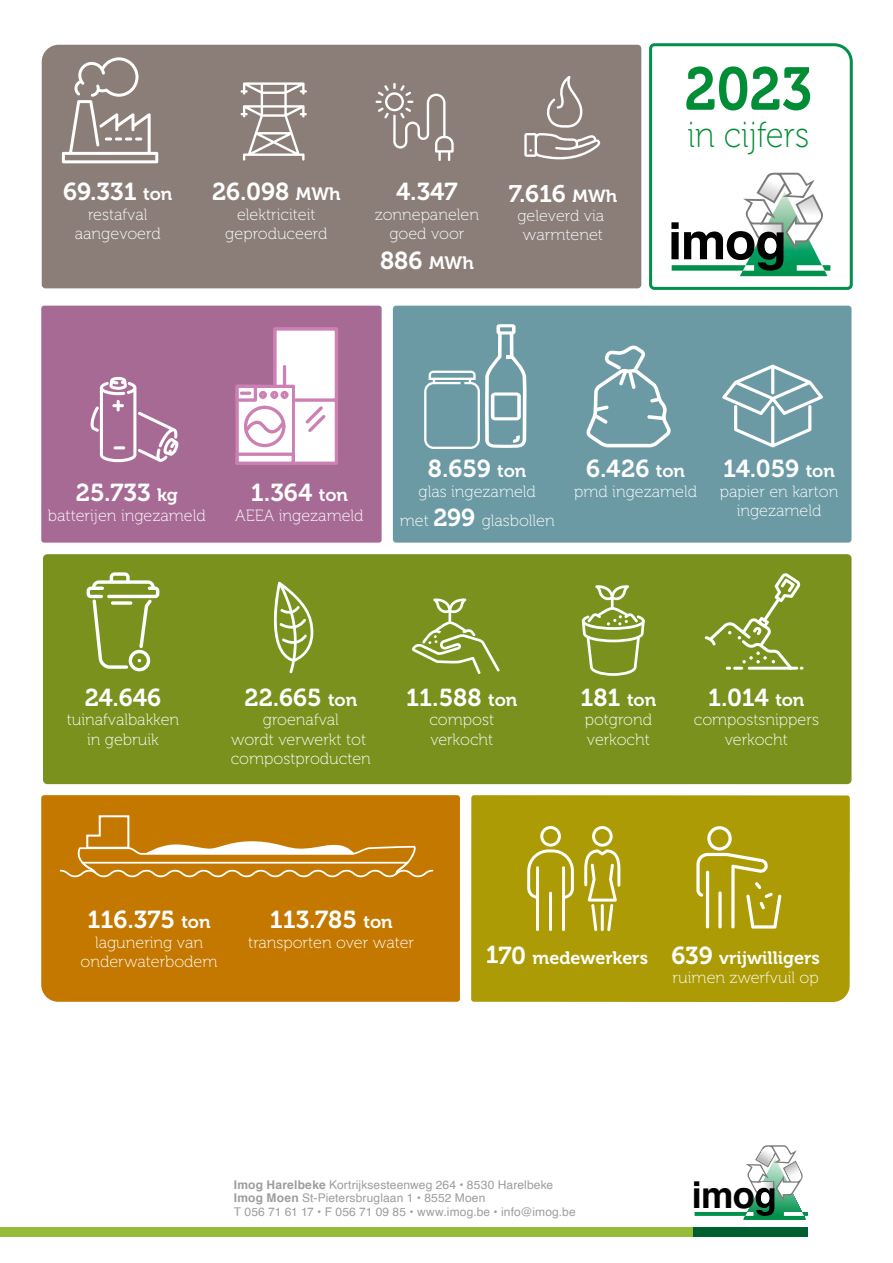
<style>
.page{position:relative;width:893px;height:1263px;background:#fff}
.page>*{position:absolute;margin:0;border:0;box-sizing:border-box;transform-origin:0 0}
.t1{font:60px "Museo 700";color:#008d36;scale:.92 1}
.t2{font:700 36.75px "Helvetica";color:#000}
.t3{font:36px "Museo 100";color:#008d36;scale:.92 1}
.t4{font:24.45px "Museo 700";color:#fff}
.t5{font:23.85px "Museo 700";color:#fff}
.t6{font:17.85px "Museo 700";color:#fff}
.t7{font:16.35px/19.5px "Museo 100";color:#fff;text-align:center}
.t8{font:15.9px/19px "Museo 100";color:#fff;text-align:center}
.t9{font:12px/13.5px "Helvetica";letter-spacing:.01em;color:#9d9d9c}
.s1{font-size:17.85px}
.s2{font-size:17.55px}
.s3{font-family:"Museo 700";font-size:24.45px}
.s4{font-size:24.45px}
.s5{font-weight:700}
</style>
<div class="page">
<svg style="left:695px;top:1145px;width:113px;height:75px"></svg>
<div style="left:0;top:1227px;width:807px;height:9px;background:#96bc37"></div>
<div style="left:693px;top:1227px;width:115px;height:9px;background:#005f2f"></div>
<div style="left:42px;top:45px;width:599px;height:243px;background:#8b7e79"></div>
<svg style="left:649px;top:43px;width:204px;height:247px"></svg>
<div style="left:43px;top:554px;width:808px;height:230px;background:#7a911d;border-radius:4px"></div>
<div style="left:393px;top:306px;width:458px;height:237px;background:#6b9aa4;border-radius:3px"></div>
<div style="left:41px;top:306px;width:341px;height:237px;background:#a76a94;border-radius:3px"></div>
<div style="left:471px;top:795px;width:379px;height:207px;background:#ac9b05"></div>
<div style="left:41px;top:795px;width:419px;height:207px;background:#c47800"></div>
<svg style="left:87px;top:572px;width:72px;height:99px"></svg>
<svg style="left:586px;top:345px;width:85px;height:102px"></svg>
<svg style="left:722px;top:365px;width:101px;height:82px"></svg>
<svg style="left:496px;top:324px;width:20px;height:10px"></svg>
<svg style="left:498px;top:334px;width:4px;height:21px"></svg>
<hr style="left:510px;top:334px;width:3px;height:23px;background:#fff">
<svg style="left:424px;top:355px;width:103px;height:94px"></svg>
<svg style="left:62px;top:57px;width:96px;height:106px;background:#a09591"></svg>
<svg style="left:90px;top:377px;width:89px;height:85px"></svg>
<svg style="left:696px;top:826px;width:85px;height:102px;background:#baac31"></svg>
<div style="left:275px;top:329px;width:61px;height:134px;background:#fff"></div>
<div style="left:273px;top:327px;width:65px;height:138px;border:3px solid #cc80b4"></div>
<div style="left:273px;top:327px;width:65px;height:75px;border:3px solid #cc80b4"></div>
<hr style="left:283px;top:367px;width:3px;height:19px;background:#cc80b4">
<svg style="left:305px;top:406px;width:21px;height:26px"></svg>
<hr style="left:292px;top:386px;width:3px;height:77px;background:#cc80b4">
<div style="left:237px;top:387px;width:55px;height:75px;background:#fff"></div>
<div style="left:280px;top:391px;width:9px;height:8px;border:3px solid #cc80b4;border-radius:50%"></div>
<svg style="left:235px;top:402px;width:4px;height:50px"></svg>
<hr style="left:237px;top:385px;width:56px;height:3px;background:#cc80b4">
<div style="left:235px;top:452px;width:60px;height:13px;border:3px solid #cc80b4"></div>
<svg style="left:240px;top:391px;width:12px;height:4px"></svg>
<div style="left:235px;top:385px;width:22px;height:17px;border:3px solid #cc80b4"></div>
<svg style="left:241px;top:392px;width:9px;height:3px"></svg>
<svg style="left:244px;top:405px;width:42px;height:43px"></svg>
<div style="left:259px;top:391px;width:8px;height:8px;border:3px solid #cc80b4;border-radius:50%"></div>
<svg style="left:277px;top:392px;width:10px;height:5px"></svg>
<div style="left:270px;top:391px;width:8px;height:8px;border:3px solid #cc80b4;border-radius:50%"></div>
<svg style="left:375px;top:83px;width:79px;height:78px;background:#9b908c"></svg>
<svg style="left:241px;top:82px;width:66px;height:79px"></svg>
<svg style="left:273px;top:582px;width:41px;height:91px"></svg>
<svg style="left:412px;top:621px;width:88px;height:53px"></svg>
<hr style="left:448px;top:609px;width:3px;height:15px;background:#fff">
<svg style="left:433px;top:598px;width:33px;height:15px"></svg>
<hr style="left:611px;top:596px;width:3px;height:14px;background:#fff">
<svg style="left:595px;top:585px;width:34px;height:15px"></svg>
<svg style="left:582px;top:607px;width:63px;height:69px"></svg>
<svg style="left:705px;top:573px;width:98px;height:97px"></svg>
<svg style="left:524px;top:71px;width:76px;height:91px;background:#9a8f8a"></svg>
<svg style="left:60px;top:814px;width:373px;height:85px;background:#ca871e"></svg>
<svg style="left:527px;top:826px;width:93px;height:105px"></svg>
<svg style="left:671px;top:172px;width:159px;height:104px"></svg>
<div style="left:765px;top:238px;width:11px;height:16px;background:#fff;border-radius:50%"></div>
<h3 class="t4" style="left:63px;top:178px;width:111px">69.331 <span class="s1">ton</span></h3>
<p class="t7" style="left:75px;top:205px;width:87px">restafval aangevoerd</p>
<h3 class="t4" style="left:212px;top:178px;width:130px">26.098 <span class="s1">MWh</span></h3>
<p class="t7" style="left:225px;top:205px;width:104px">elektriciteit geproduceerd</p>
<h3 class="t4" style="left:396px;top:178px;width:63px">4.347</h3>
<p class="t7" style="left:375px;top:205px;width:106px">zonnepanelen goed voor</p>
<h3 class="t4" style="left:380px;top:246px;width:95px">886 <span class="s1">MWh</span></h3>
<h3 class="t5" style="left:509px;top:180px;width:110px">7.616 <span class="s2">MWh</span></h3>
<p class="t8" style="left:517px;top:206px;width:88px">geleverd via warmtenet</p>
<h1 class="t1" style="left:684px;top:56px;width:140px">2023</h1>
<h3 class="t3" style="left:687px;top:116px;width:134px">in cijfers</h3>
<h3 class="t4" style="left:76px;top:479px;width:103px">25.733 <span class="s1">kg</span></h3>
<p class="t7" style="left:48px;top:506px;width:159px">batterijen ingezameld</p>
<h3 class="t4" style="left:251px;top:479px;width:99px">1.364 <span class="s1">ton</span></h3>
<p class="t7" style="left:235px;top:506px;width:130px">AEEA ingezameld</p>
<h3 class="t4" style="left:428px;top:455px;width:100px">8.659 <span class="s1">ton</span></h3>
<p class="t7" style="left:400px;top:477px;width:156px;line-height:29.2px">glas ingezameld<br>met <span class="s3">299</span> glasbollen</p>
<h3 class="t4" style="left:586px;top:455px;width:101px">6.426 <span class="s1">ton</span></h3>
<p class="t7" style="left:574px;top:482px;width:124px">pmd ingezameld</p>
<h3 class="t4" style="left:723px;top:455px;width:113px">14.059 <span class="s1">ton</span></h3>
<p class="t7" style="left:720px;top:482px;width:120px">papier en karton ingezameld</p>
<h3 class="t4" style="left:85px;top:684px;width:78px">24.646</h3>
<p class="t7" style="left:67px;top:710px;width:114px">tuinafvalbakken in gebruik</p>
<h3 class="t4" style="left:244px;top:684px;width:114px">22.665 <span class="s1">ton</span></h3>
<p class="t7" style="left:231px;top:710px;width:142px">groenafval<br>wordt verwerkt tot compostproducten</p>
<h3 class="t4" style="left:406px;top:684px;width:113px">11.588 <span class="s1">ton</span></h3>
<p class="t7" style="left:429px;top:710px;width:66px;text-align:left">compost verkocht</p>
<h3 class="t4" style="left:581px;top:684px;width:77px">181 <span class="s1">ton</span></h3>
<p class="t7" style="left:585px;top:710px;width:69px;text-align:left">potgrond verkocht</p>
<h3 class="t4" style="left:708px;top:684px;width:98px">1.014 <span class="s1">ton</span></h3>
<p class="t7" style="left:694px;top:710px;width:127px">compostsnippers verkocht</p>
<h3 class="t4" style="left:88px;top:906px;width:124px">116.375 <span class="s1">ton</span></h3>
<p class="t7" style="left:81px;top:933px;width:138px">lagunering van onderwaterbodem</p>
<h3 class="t4" style="left:270px;top:906px;width:124px">113.785 <span class="s1">ton</span></h3>
<p class="t7" style="left:248px;top:933px;width:167px">transporten over water</p>
<p class="t6" style="left:486px;top:947px;width:164px"><span class="s4">170</span> medewerkers</p>
<p class="t6" style="left:671px;top:948px;width:150px"><span class="s4">639</span> vrijwilligers</p>
<p class="t7" style="left:673px;top:968px;width:148px">ruimen zwerfvuil op</p>
<p class="t9" style="left:234px;top:1178px;width:343px"><span class="s5">Imog Harelbeke</span> Kortrijksesteenweg 264 <span class="s5">•</span> 8530 Harelbeke<br><span class="s5">Imog Moen</span> St-Pietersbruglaan 1 <span class="s5">•</span> 8552 Moen<br>T 056 71 61 17 <span class="s5">•</span> F 056 71 09 85 <span class="s5">•</span> www.imog.be <span class="s5">•</span> info@imog.be</p>
<h2 class="t2" style="left:692px;top:1170px;width:65px">imo</h2>
</div>
